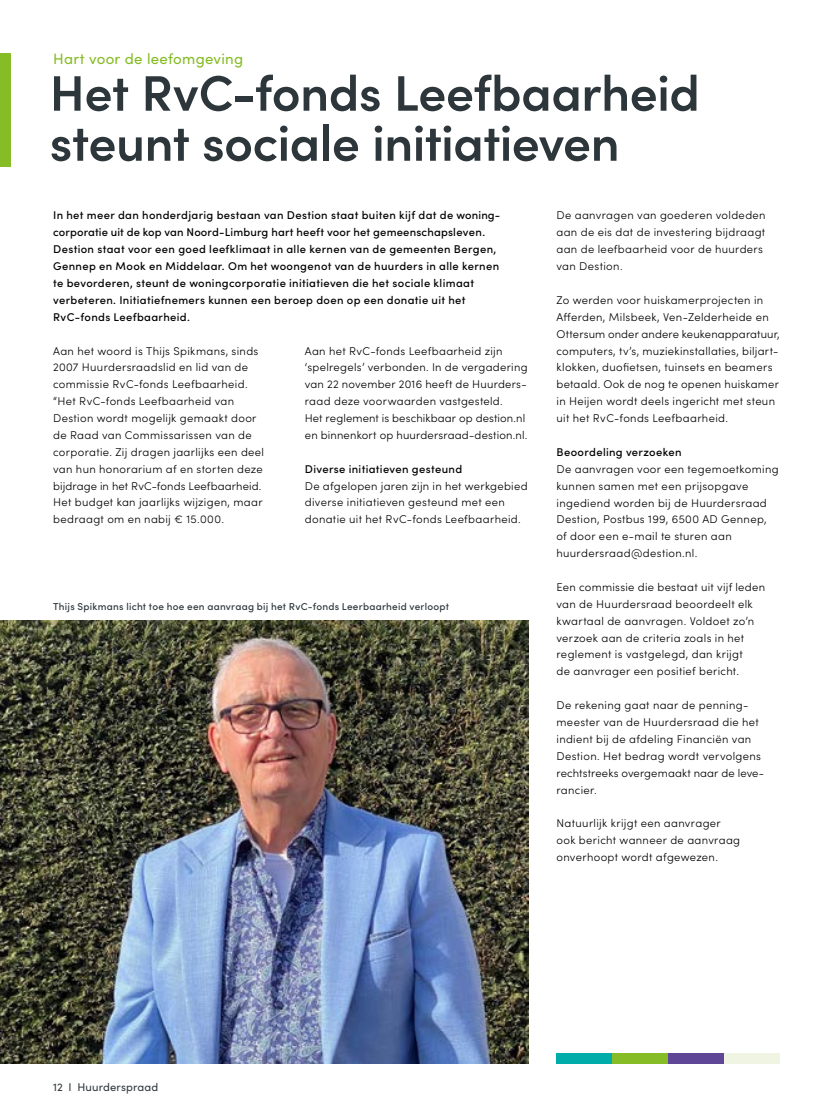
<style>
.page{position:relative;width:833px;height:1117px;background:#fff}
.page>*{position:absolute;margin:0;border:0;box-sizing:border-box;transform-origin:0 0}
.t1{font:600 50px/50px "Sofia Pro";letter-spacing:-.01em;color:#2d373b}
.t2{font:15px "Sofia Pro";letter-spacing:.02em;color:#86bc25}
.t3{font:300 11.25px/16.9px "Sofia Pro";letter-spacing:.03em;color:#000}
.t4{font:500 11.25px/16.9px "Sofia Pro";letter-spacing:.03em;color:#000}
.t5{font:11.25px "Sofia Pro";letter-spacing:.01em;color:#2d373b}
.t6{font:500 10px "Sofia Pro";letter-spacing:.025em;color:#2d373b}
</style>
<div class="page">
<div style="left:0;top:53px;width:11px;height:114px;background:#86bc25"></div>
<img style="left:0;top:620px;width:528px;height:443px">
<div style="left:556px;top:1052px;width:56px;height:11px;background:#00aca9"></div>
<div style="left:612px;top:1052px;width:56px;height:11px;background:#86bc25"></div>
<div style="left:668px;top:1052px;width:56px;height:11px;background:#604696"></div>
<div style="left:724px;top:1052px;width:56px;height:11px;background:#f0f5e3"></div>
<h2 class="t2" style="left:53px;top:48px;width:191px">Hart voor de leefomgeving</h2>
<h1 class="t1" style="left:50px;top:65px;width:652px">Het RvC-fonds Leefbaarheid steunt sociale initiatieven</h1>
<p class="t4" style="left:53px;top:206px;width:448px">In het meer dan honderdjarig bestaan van Destion staat buiten kijf dat de woning&shy;corporatie uit de kop van Noord-Limburg hart heeft voor het gemeenschapsleven.<br>Destion staat voor een goed leefklimaat in alle kernen van de gemeenten Bergen, Gennep en Mook en Middelaar. Om het woongenot van de huurders in alle kernen te bevorderen, steunt de woningcorporatie initiatieven die het sociale klimaat verbeteren. Initiatiefnemers kunnen een beroep doen op een donatie uit het RvC-fonds Leefbaarheid.</p>
<p class="t3" style="left:53px;top:341px;width:212px">Aan het woord is Thijs Spikmans, sinds 2007 Huurdersraadslid en lid van de commissie RvC-fonds Leefbaarheid. “Het RvC-fonds Leefbaarheid van Destion wordt mogelijk gemaakt door de Raad van Commissarissen van de corporatie. Zij dragen jaarlijks een deel van hun honorarium af en storten deze bijdrage in het RvC-fonds Leefbaarheid.<br>Het budget kan jaarlijks wijzigen, maar bedraagt om en nabij € 15.000.</p>
<p class="t3" style="left:305px;top:341px;width:224px">Aan het RvC-fonds Leefbaarheid zijn ‘spelregels’ verbonden. In de vergadering van 22 november 2016 heeft de Huurders&shy;raad deze voorwaarden vastgesteld.<br>Het reglement is beschikbaar op destion.nl en binnenkort op huurdersraad-destion.nl.</p>
<p class="t4" style="left:305px;top:459px;width:159px">Diverse initiatieven gesteund</p>
<p class="t3" style="left:305px;top:476px;width:224px">De afgelopen jaren zijn in het werkgebied diverse initiatieven gesteund met een donatie uit het RvC-fonds Leefbaarheid.</p>
<p class="t6" style="left:53px;top:599px;width:397px">Thijs Spikmans licht toe hoe een aanvraag bij het RvC-fonds Leerbaarheid verloopt</p>
<p class="t3" style="left:556px;top:206px;width:211px">De aanvragen van goederen voldeden aan de eis dat de investering bijdraagt aan de leefbaarheid voor de huurders van Destion.</p>
<p class="t3" style="left:556px;top:291px;width:225px">Zo werden voor huiskamerprojecten in Afferden, Milsbeek, Ven-Zelderheide en Ottersum onder andere keukenapparatuur, computers, tv’s, muziekinstallaties, biljart&shy;klokken, duofietsen, tuinsets en beamers betaald. Ook de nog te openen huiskamer in Heijen wordt deels ingericht met steun uit het RvC-fonds Leefbaarheid.</p>
<p class="t4" style="left:556px;top:442px;width:127px">Beoordeling verzoeken</p>
<p class="t3" style="left:556px;top:459px;width:224px">De aanvragen voor een tegemoetkoming kunnen samen met een prijsopgave ingediend worden bij de Huurdersraad Destion, Postbus 199, 6500 AD Gennep, of door een e-mail te sturen aan huurdersraad@destion.nl.</p>
<p class="t3" style="left:556px;top:577px;width:210px">Een commissie die bestaat uit vijf leden van de Huurdersraad beoordeelt elk kwartaal de aanvragen. Voldoet zo’n verzoek aan de criteria zoals in het reglement is vastgelegd, dan krijgt<br>de aanvrager een positief bericht.</p>
<p class="t3" style="left:556px;top:696px;width:209px">De rekening gaat naar de penning&shy;meester van de Huurdersraad die het indient bij de afdeling Financiën van<br>Destion. Het bedrag wordt vervolgens rechtstreeks overgemaakt naar de leve&shy;rancier.</p>
<p class="t3" style="left:556px;top:814px;width:185px">Natuurlijk krijgt een aanvrager ook bericht wanneer de aanvraag onverhoopt wordt afgewezen.</p>
<p class="t5" style="left:53px;top:1078px;width:107px">12 I Huurderspraad</p>
</div>
